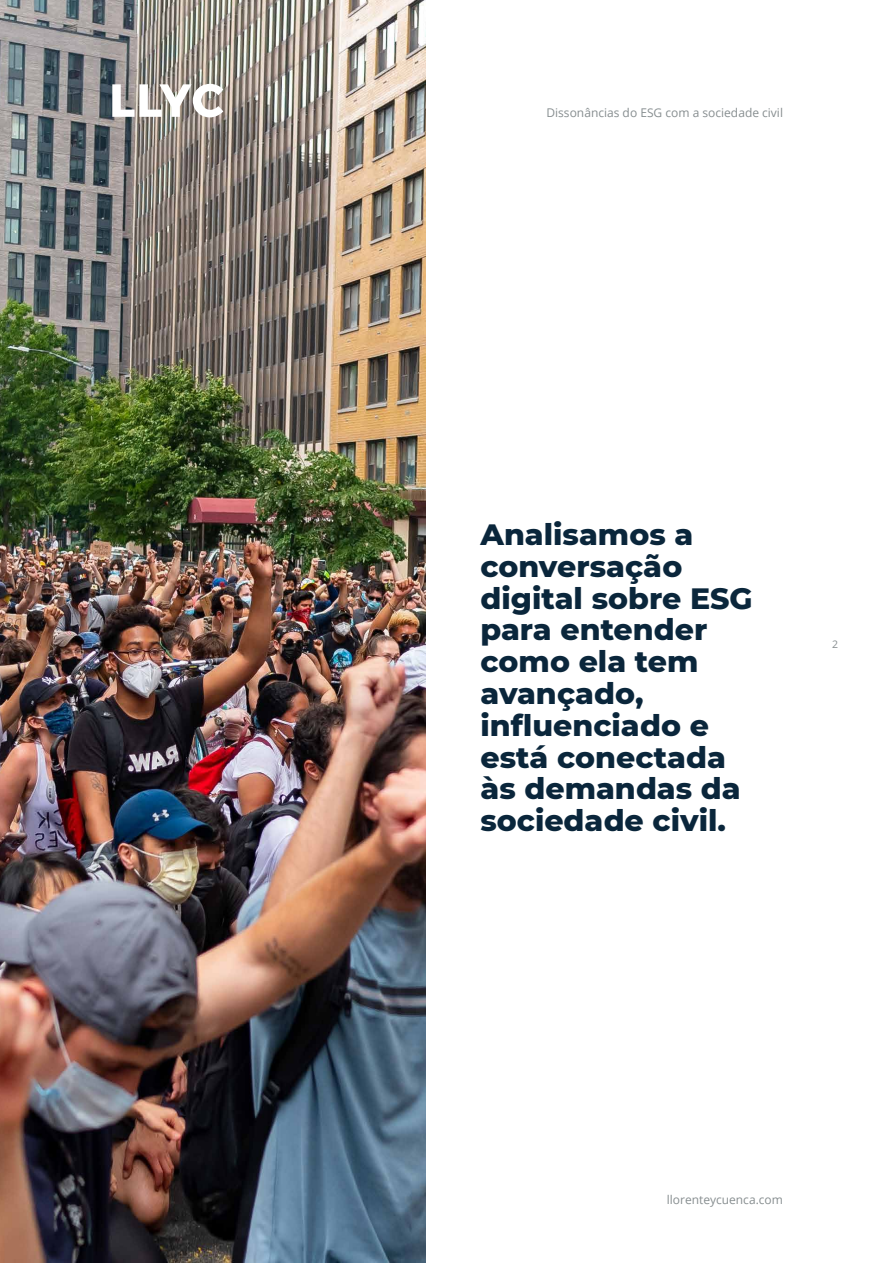
<style>
.page{position:relative;width:893px;height:1263px;background:#fff}
.page>*{position:absolute;margin:0;border:0;box-sizing:border-box;transform-origin:0 0}
.t1{font:800 30px/31.8px "Montserrat";color:#0a263b}
.t2{font:12px "Open Sans";color:#878e90}
.t3{font:10.5px "Open Sans";color:#878e90}
</style>
<div class="page">
<img style="left:0;top:0;width:425px;height:1263px">
<svg style="left:112px;top:84px;width:111px;height:33px"></svg>
<p class="t2" style="left:546px;top:105px;width:238px">Dissonâncias do ESG com a sociedade civil</p>
<p class="t1" style="left:480px;top:517px;width:274px">Analisamos a conversação digital sobre ESG para entender como ela tem avançado, influenciado e está conectada às demandas da sociedade civil.</p>
<p class="t3" style="left:832px;top:637px;width:8px">2</p>
<p class="t2" style="left:667px;top:1191px;width:118px">llorenteycuenca.com</p>
</div>
